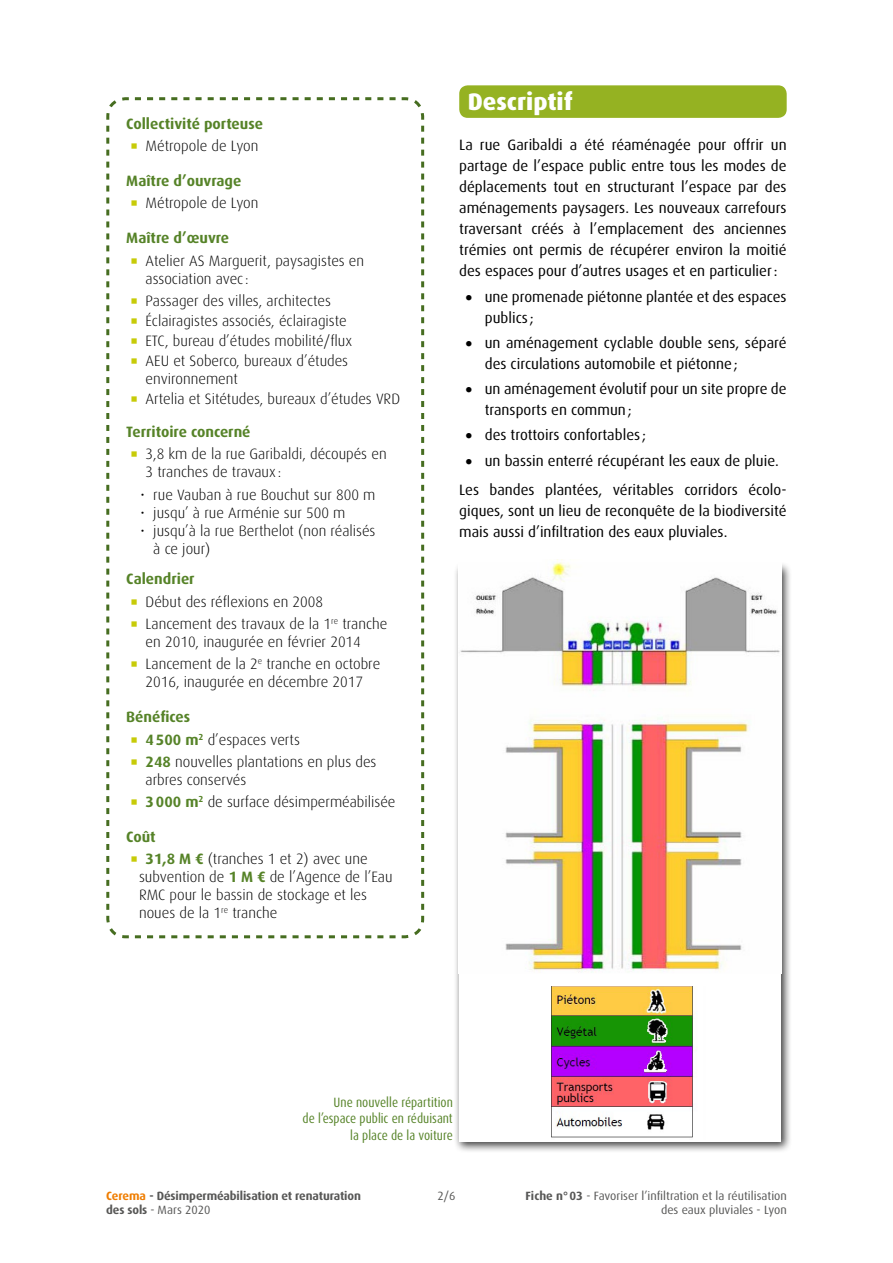
<style>
.page{position:relative;width:893px;height:1263px;background:#fff}
.page>*{position:absolute;margin:0;border:0;box-sizing:border-box;transform-origin:0 0}
.Titre_1{font:800 24px "Dax OT";color:#fff}
.t1{font:300 15px/18px "Dax OT";color:#000}
.corps_de_texte{font:15px/21px "Dax OT";color:#000}
.encadre_titre{font:700 15px "Dax OT";color:#568328}
.legende{font:condensed 13.5px/16.5px "Dax OT";color:#568328;text-align:right}
.t2{font:12px/14.4px "Dax OT";color:#575756;text-align:right}
.t3{font:700 12px/14.4px "Dax OT";letter-spacing:-.01em;color:#575756}
.s1{font-weight:700;color:#568328}
.s2{color:#ef7d00}
.s3{font-weight:400}
.s4{font-weight:700}
</style>
<div class="page">
<div style="left:459px;top:85px;width:328px;height:33px;background:#95b222;border-radius:9px"></div>
<svg style="left:106px;top:97px;width:319px;height:842px"></svg>
<div style="left:454px;top:561px;width:338px;height:592px;background:#000;opacity:.75"></div>
<div style="left:459px;top:567px;width:322px;height:575px;background:#fff"></div>
<img style="left:458px;top:559px;width:323px;height:415px">
<img style="left:552px;top:986px;width:144px;height:152px">
<svg style="left:132px;top:143px;width:5px;height:6px"></svg>
<svg style="left:132px;top:201px;width:5px;height:5px"></svg>
<svg style="left:132px;top:258px;width:5px;height:5px"></svg>
<svg style="left:132px;top:298px;width:5px;height:5px"></svg>
<svg style="left:132px;top:318px;width:5px;height:6px"></svg>
<svg style="left:132px;top:338px;width:5px;height:6px"></svg>
<svg style="left:132px;top:359px;width:5px;height:5px"></svg>
<svg style="left:132px;top:397px;width:5px;height:5px"></svg>
<svg style="left:132px;top:452px;width:5px;height:5px"></svg>
<svg style="left:132px;top:599px;width:5px;height:5px"></svg>
<svg style="left:132px;top:621px;width:5px;height:6px"></svg>
<svg style="left:132px;top:662px;width:5px;height:5px"></svg>
<svg style="left:132px;top:737px;width:5px;height:5px"></svg>
<svg style="left:132px;top:759px;width:5px;height:5px"></svg>
<svg style="left:132px;top:799px;width:5px;height:6px"></svg>
<svg style="left:132px;top:857px;width:5px;height:5px"></svg>
<p class="encadre_titre" style="left:126px;top:115px;width:138px">Collectivité porteuse</p>
<p class="t1" style="left:146px;top:137px;width:114px">Métropole de Lyon</p>
<p class="encadre_titre" style="left:126px;top:172px;width:117px">Maître d’ouvrage</p>
<p class="t1" style="left:146px;top:194px;width:114px">Métropole de Lyon</p>
<p class="encadre_titre" style="left:126px;top:230px;width:104px">Maître d’œuvre</p>
<p class="t1" style="left:146px;top:251px;width:220px">Atelier AS Marguerit, paysagistes en association avec :</p>
<p class="t1" style="left:146px;top:292px;width:187px">Passager des villes, architectes</p>
<p class="t1" style="left:146px;top:312px;width:203px">Éclairagistes associés, éclairagiste</p>
<p class="t1" style="left:146px;top:332px;width:208px">ETC, bureau d’études mobilité/flux</p>
<p class="t1" style="left:146px;top:352px;width:204px">AEU et Soberco, bureaux d’études environnement</p>
<p class="t1" style="left:146px;top:390px;width:256px">Artelia et Sitétudes, bureaux d’études VRD</p>
<p class="encadre_titre" style="left:126px;top:423px;width:126px">Territoire concerné</p>
<p class="t1" style="left:146px;top:445px;width:243px">3,8 km de la rue Garibaldi, découpés en<br>3 tranches de travaux :</p>
<p class="t1" style="left:141px;top:486px;width:236px">• rue Vauban à rue Bouchut sur 800 m</p>
<p class="t1" style="left:141px;top:504px;width:206px">• jusqu’ à rue Arménie sur 500 m</p>
<p class="t1" style="left:153px;top:522px;width:224px;text-indent:-13px">• jusqu’à la rue Berthelot (non réalisés à ce jour)</p>
<p class="encadre_titre" style="left:126px;top:571px;width:70px">Calendrier</p>
<p class="t1" style="left:146px;top:593px;width:179px">Début des réflexions en 2008</p>
<p class="t1" style="left:146px;top:615px;width:243px">Lancement des travaux de la 1<sup>re</sup> tranche en 2010, inaugurée en février 2014</p>
<p class="t1" style="left:146px;top:655px;width:236px">Lancement de la 2<sup>e</sup> tranche en octobre<br>2016, inaugurée en décembre 2017</p>
<p class="encadre_titre" style="left:126px;top:709px;width:65px">Bénéfices</p>
<p class="t1" style="left:146px;top:730px;width:156px"><span class="s1">4500 m</span><sup>2</sup> d’espaces verts</p>
<p class="t1" style="left:146px;top:753px;width:232px"><span class="s1">248</span> nouvelles plantations en plus des arbres conservés</p>
<p class="t1" style="left:146px;top:793px;width:251px"><span class="s1">3000 m</span><sup>2</sup> de surface désimperméabilisée</p>
<p class="encadre_titre" style="left:126px;top:828px;width:31px">Coût</p>
<p class="t1" style="left:139px;top:850px;width:255px;text-indent:7px"><span class="s1">31,8 M €</span> (tranches 1 et 2) avec une subvention de <span class="s1">1 M €</span> de l’Agence de l’Eau<br>RMC pour le bassin de stockage et les noues de la 1<sup>re</sup> tranche</p>
<p class="Titre_1" style="left:468px;top:88px;width:107px">Descriptif</p>
<p class="corps_de_texte" style="left:459px;top:135px;width:329px;text-align:justify">La rue Garibaldi a été réaménagée pour offrir un partage de l’espace public entre tous les modes de déplacements tout en structurant l’espace par des aménagements paysagers. Les nouveaux carrefours traversant créés à l’emplacement des anciennes trémies ont permis de récupérer environ la moitié des espaces pour d’autres usages et en particulier:</p>
<p class="corps_de_texte" style="left:485px;top:286px;width:303px;text-indent:-19px">• une promenade piétonne plantée et des espaces publics ;</p>
<p class="corps_de_texte" style="left:485px;top:332px;width:303px;text-indent:-19px">• un aménagement cyclable double sens, séparé des circulations automobile et piétonne;</p>
<p class="corps_de_texte" style="left:485px;top:379px;width:303px;text-indent:-19px">• un aménagement évolutif pour un site propre de transports en commun;</p>
<p class="corps_de_texte" style="left:466px;top:425px;width:182px">• des trottoirs confortables ;</p>
<p class="corps_de_texte" style="left:466px;top:450px;width:315px">• un bassin enterré récupérant les eaux de pluie.</p>
<p class="corps_de_texte" style="left:459px;top:480px;width:329px;text-align:justify">Les bandes plantées, véritables corridors écolo&shy;giques, sont un lieu de reconquête de la biodiversité mais aussi d’infiltration des eaux pluviales.</p>
<p class="legende" style="left:303px;top:1094px;width:152px">Une nouvelle répartition<br>de l’espace public en réduisant la place de la voiture</p>
<p class="t2" style="left:437px;top:1189px;width:19px">2/6</p>
<p class="t3" style="left:106px;top:1188px;width:256px"><span class="s2">Cerema</span> - Désimperméabilisation et renaturation des sols <span class="s3">- Mars 2020</span></p>
<p class="t2" style="left:526px;top:1189px;width:263px"><span class="s4">Fiche n°03</span> - Favoriser l’infiltration et la réutilisation des eaux pluviales - Lyon</p>
</div>
